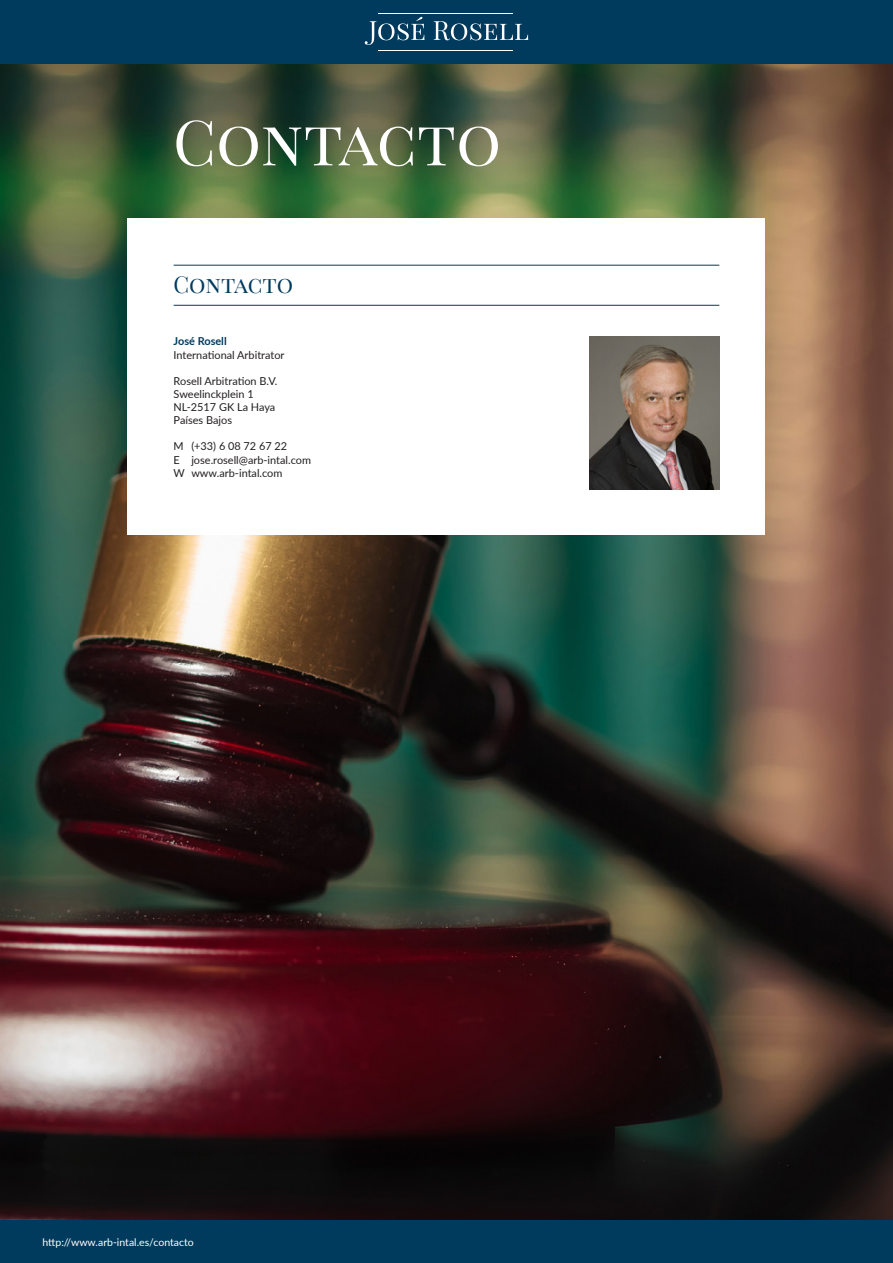
<style>
.page{position:relative;width:893px;height:1263px;background:#fff}
.page>*{position:absolute;margin:0;border:0;box-sizing:border-box;transform-origin:0 0}
.t1{font:62.55px "Playfair Display SC";color:#fff}
.t2{font:22.8px "Playfair Display SC";color:#003a5d}
.t3{font:10.95px/13px "Lato";color:#231f20}
.t4{font:700 10.95px "Lato";color:#003a5d}
.t5{font:10.5px "Lato";color:#fff}
</style>
<div class="page">
<img style="left:0;top:64px;width:893px;height:1156px">
<div style="left:0;top:1220px;width:893px;height:43px;background:#003a5d"></div>
<div style="left:128px;top:219px;width:637px;height:316px;background:#fff"></div>
<hr style="left:174px;top:265px;width:545px;height:1px;background:#003a5d">
<hr style="left:174px;top:305px;width:545px;height:1px;background:#003a5d">
<img style="left:590px;top:336px;width:129px;height:153px">
<div style="left:0;top:0;width:893px;height:64px;background:#003a5d"></div>
<svg style="left:365px;top:17px;width:59px;height:28px"></svg>
<svg style="left:434px;top:21px;width:94px;height:19px"></svg>
<hr style="left:378px;top:50px;width:135px;height:1px;background:#fff">
<hr style="left:378px;top:13px;width:135px;height:1px;background:#fff">
<h1 class="t1" style="left:173px;top:104px;width:330px">CONTACTO</h1>
<h2 class="t2" style="left:174px;top:270px;width:121px">CONTACTO</h2>
<p class="t4" style="left:174px;top:333px;width:55px">José Rosell</p>
<p class="t3" style="left:174px;top:348px;width:112px">International Arbitrator</p>
<p class="t3" style="left:174px;top:374px;width:105px">Rosell Arbitration B.V.<br>Sweelinckplein 1<br>NL-2517 GK La Haya<br>Países Bajos</p>
<p class="t3" style="left:174px;top:439px;width:139px">M (+33) 6 08 72 67 22<br>E jose.rosell@arb-intal.com<br>W www.arb-intal.com</p>
<p class="t5" style="left:43px;top:1234px;width:153px">http://www.arb-intal.es/contacto</p>
</div>
